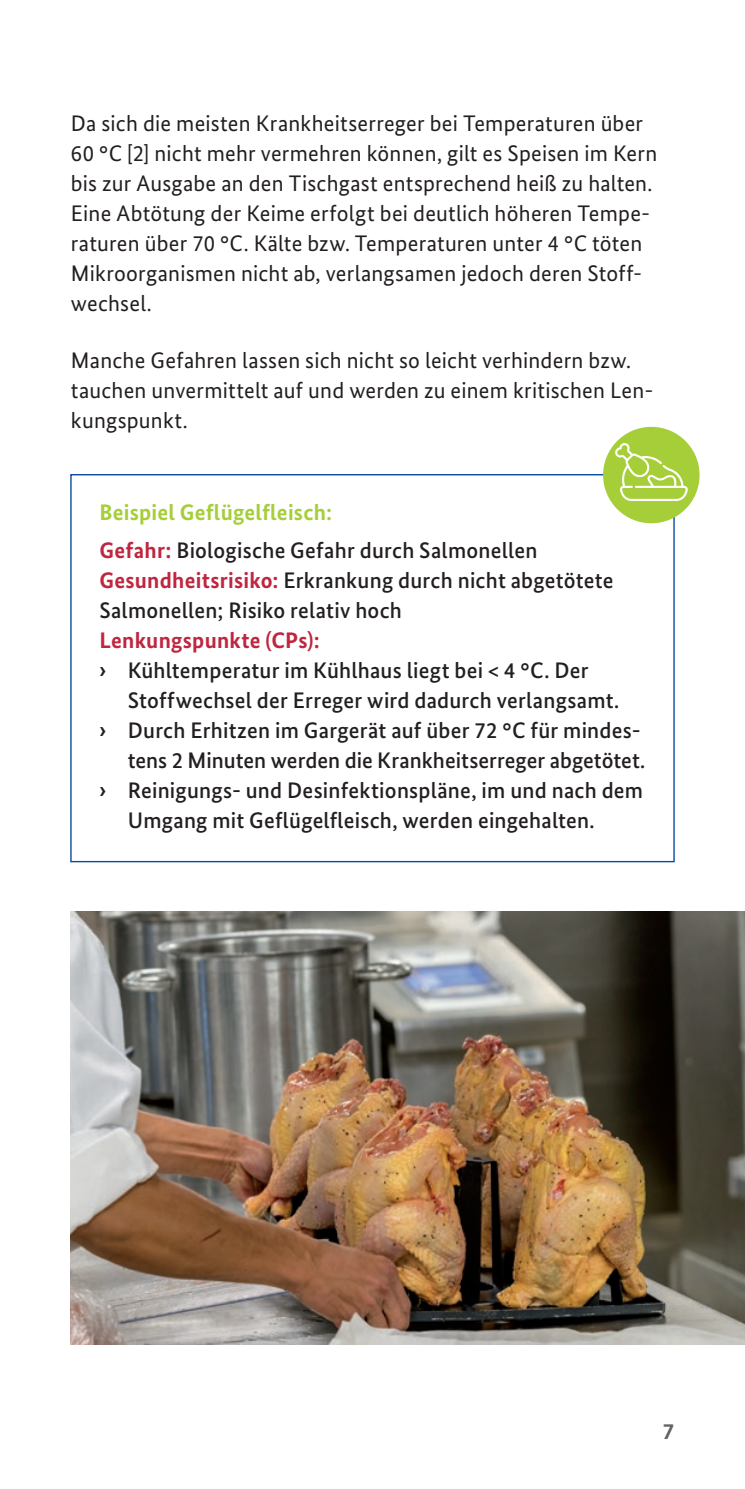
<style>
.page{position:relative;width:745px;height:1489px;background:#fff}
.page>*{position:absolute;margin:0;border:0;box-sizing:border-box;transform-origin:0 0}
.t1{font:22.5px/30px "Bundes Sans";letter-spacing:.01em;color:#231f20}
.t2{font:500 22.5px/37.5px "Bundes Sans";letter-spacing:.01em;color:#231f20}
.t3{font:700 22.5px "Bundes Sans";letter-spacing:.01em;color:#bf2640}
.t4{font:700 22.5px "Bundes Sans";color:#636366}
.s1{font-weight:700;color:#a6ce39}
.s2{font-weight:700;color:#bf2640}
.s3{font-weight:700}
</style>
<div class="page">
<svg style="left:70px;top:474px;width:605px;height:389px"></svg>
<img style="left:71px;top:911px;width:673px;height:432px">
<div style="left:602px;top:427px;width:97px;height:96px;background:#a6ce39;border-radius:50%"></div>
<svg style="left:614px;top:442px;width:73px;height:59px"></svg>
<p class="t1" style="left:71px;top:108px;width:587px">Da sich die meisten Krankheitserreger bei Temperaturen über 60 °C [2] nicht mehr vermehren können, gilt es Speisen im Kern bis zur Ausgabe an den Tischgast entsprechend heiß zu halten.<br>Eine Abtötung der Keime erfolgt bei deutlich höheren Tempe&shy;raturen über 70 °C. Kälte bzw. Temperaturen unter 4 °C töten Mikroorganismen nicht ab, verlangsamen jedoch deren Stoff&shy;wechsel.</p>
<p class="t1" style="left:71px;top:345px;width:583px">Manche Gefahren lassen sich nicht so leicht verhindern bzw. tauchen unvermittelt auf und werden zu einem kritischen Len&shy;kungspunkt.</p>
<p class="t2" style="left:99px;top:493px;width:439px"><span class="s1">Beispiel Geflügelfleisch:<br></span><span class="s2">Gefahr:</span> Biologische Gefahr durch Salmonellen</p>
<p class="t2" style="left:99px;top:565px;width:515px;line-height:30px"><span class="s2">Gesundheitsrisiko:</span> Erkrankung durch nicht abgetötete<br>Salmonellen; Risiko relativ hoch</p>
<p class="t3" style="left:99px;top:626px;width:222px">Lenkungspunkte (CPs):</p>
<p class="t2" style="left:99px;top:651px;width:490px"><span class="s3">›</span> Kühltemperatur im Kühlhaus liegt bei &lt; 4 °C. Der</p>
<p class="t2" style="left:128px;top:681px;width:493px">Stoffwechsel der Erreger wird dadurch verlangsamt.</p>
<p class="t2" style="left:99px;top:711px;width:542px"><span class="s3">›</span> Durch Erhitzen im Gargerät auf über 72 °C für mindes-</p>
<p class="t2" style="left:128px;top:741px;width:519px">tens 2 Minuten werden die Krankheitserreger abgetötet.</p>
<p class="t2" style="left:99px;top:771px;width:545px"><span class="s3">›</span> Reinigungs- und Desinfektionspläne, im und nach dem</p>
<p class="t2" style="left:128px;top:801px;width:468px">Umgang mit Geflügelfleisch, werden eingehalten.</p>
<p class="t4" style="left:662px;top:1417px;width:13px">7</p>
</div>
